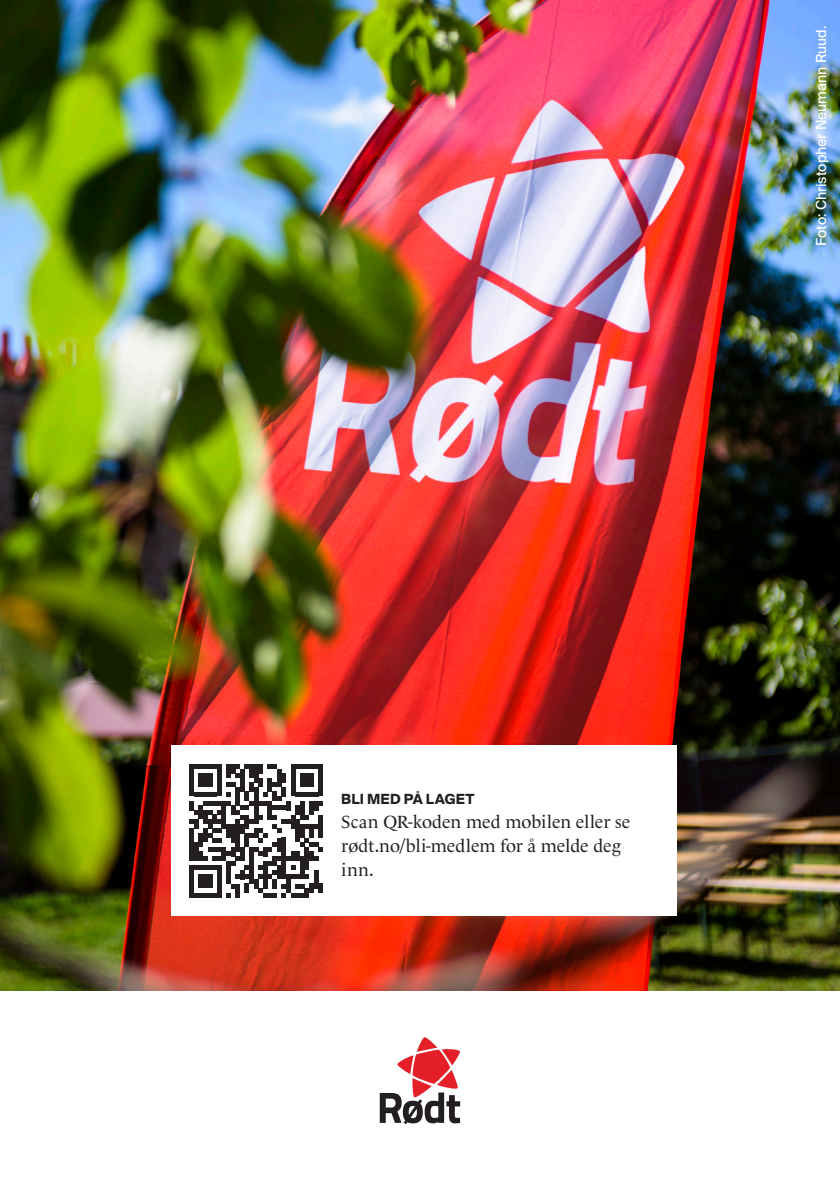
<style>
.page{position:relative;width:840px;height:1191px;background:#fff}
.page>*{position:absolute;margin:0;border:0;box-sizing:border-box;transform-origin:0 0}
.Brødtekst{font:18px/24px "Le Monde Livre Std";color:#231f20}
.t1{font:14px "Suisse Intl";color:#fff}
.Rødt_vil{font:700 14px "Suisse Intl";letter-spacing:.015em;color:#231f20}
</style>
<div class="page">
<svg style="left:379px;top:1037px;width:81px;height:87px"></svg>
<img style="left:0;top:0;width:839px;height:991px">
<div style="left:171px;top:746px;width:504px;height:170px;background:#fff"></div>
<svg style="left:189px;top:764px;width:134px;height:133px"></svg>
<div style="left:318px;top:883px;width:5px;height:10px;background:#231f20"></div>
<p class="t1" style="left:812px;top:246px;width:222px;rotate:-90deg">Foto: Christopher Neumann Ruud.</p>
<p class="Rødt_vil" style="left:341px;top:791px;width:135px">BLI MED PÅ LAGET</p>
<p class="Brødtekst" style="left:341px;top:810px;width:290px">Scan QR-koden med mobilen eller se rødt.no/bli-medlem for å melde deg inn.</p>
</div>
